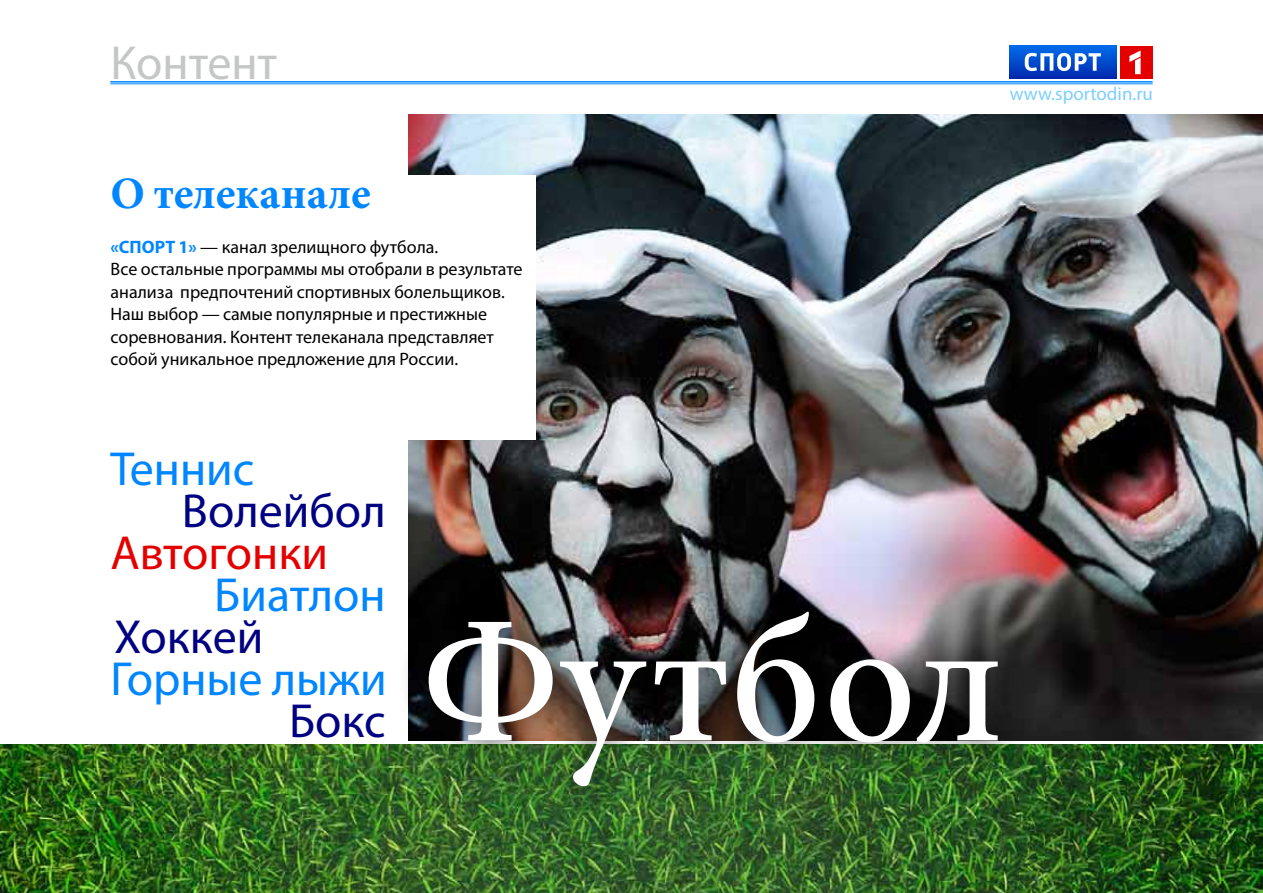
<style>
.page{position:relative;width:1263px;height:893px;background:#fff}
.page>*{position:absolute;margin:0;border:0;box-sizing:border-box;transform-origin:0 0}
.t1{font:500 180px "Minion Pro";color:#fff}
.t2{font:48px/83.7px "Myriad Pro";color:#0086ff;text-align:right}
.t3{font:48px "Myriad Pro";color:#000082}
.t4{font:48px "Myriad Pro";color:#e50000}
.t5{font:48px "Myriad Pro";letter-spacing:-.005em;color:#c5c6c6}
.t6{font:700 45px "Minion Pro";letter-spacing:-.005em;color:#0086ff}
.t7{font:18.9px "Myriad Pro";color:#7dcfff}
.t8{font:18px/22.5px "Myriad Pro";color:#000}
.s1{font-weight:700;color:#0086ff}
</style>
<div class="page">
<div style="left:1009px;top:46px;width:108px;height:32px;background:linear-gradient(to bottom,#006cea,#002cb1)"></div>
<div style="left:1120px;top:46px;width:32px;height:32px;background:#e50000"></div>
<svg style="left:1129px;top:50px;width:11px;height:24px"></svg>
<svg style="left:1025px;top:53px;width:76px;height:18px"></svg>
<hr style="left:110px;top:84px;width:1042px;height:1px;background:#0086ff">
<hr style="left:110px;top:81px;width:1042px;height:2px;background:#0086ff">
<img style="left:0;top:745px;width:1263px;height:148px">
<img style="left:408px;top:114px;width:855px;height:626px">
<div style="left:393px;top:577px;width:632px;height:235px;background:#000;opacity:.91"></div>
<div style="left:111px;top:175px;width:425px;height:264px;background:#fff"></div>
<h2 class="t5" style="left:110px;top:33px;width:168px">Контент</h2>
<h3 class="t6" style="left:111px;top:162px;width:262px">О телеканале</h3>
<p class="t8" style="left:111px;top:235px;width:413px"><span class="s1">«СПОРТ 1»</span> — канал зрелищного футбола.<br>Все остальные программы мы отобрали в результате анализа предпочтений спортивных болельщиков.<br>Наш выбор — самые популярные и престижные соревнования. Контент телеканала представляет собой уникальное предложение для России.</p>
<p class="t7" style="left:1010px;top:82px;width:145px">www.sportodin.ru</p>
<h2 class="t2" style="left:110px;top:427px;width:145px">Теннис</h2>
<h2 class="t3" style="left:182px;top:481px;width:205px">Волейбол</h2>
<h2 class="t4" style="left:110px;top:523px;width:219px">Автогонки</h2>
<h2 class="t2" style="left:110px;top:552px;width:278px">Биатлон<br>Горные лыжи</h2>
<h2 class="t3" style="left:114px;top:607px;width:151px">Хоккей</h2>
<h2 class="t3" style="left:289px;top:691px;width:98px">Бокс</h2>
<h1 class="t1" style="left:421px;top:561px;width:583px">Футбол</h1>
</div>
